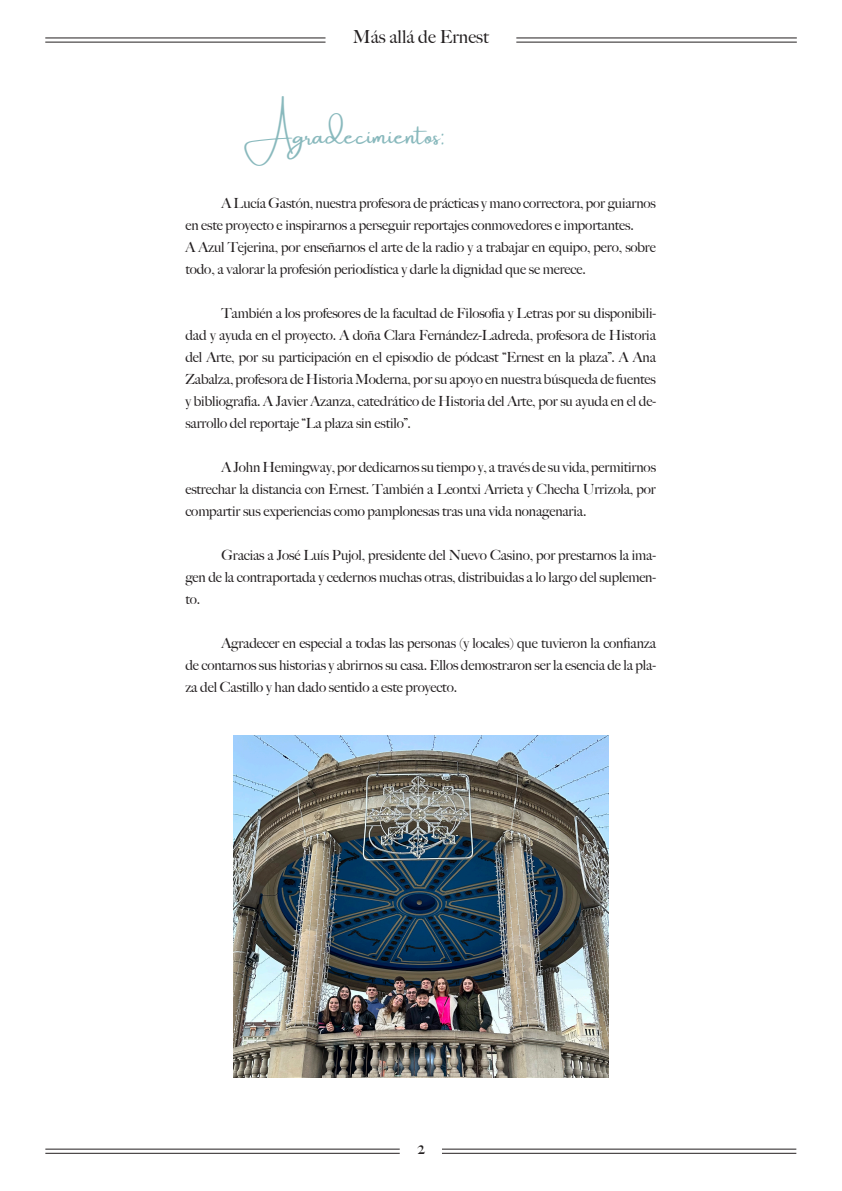
<style>
.page{position:relative;width:842px;height:1191px;background:#fff}
.page>*{position:absolute;margin:0;border:0;box-sizing:border-box;transform-origin:0 0}
.t1{font:24.4px "Amsterdam One";color:#89b9bd}
.t2{font:500 18px "Big Caslon";color:#231f20}
.t3{font:500 14px/22px "Big Caslon";letter-spacing:-.01em;color:#231f20;text-align:justify}
</style>
<div class="page">
<hr style="left:45px;top:38px;width:280px;height:1px;background:#231f20">
<hr style="left:45px;top:42px;width:280px;height:1px;background:#231f20">
<hr style="left:516px;top:38px;width:281px;height:1px;background:#231f20">
<hr style="left:516px;top:42px;width:281px;height:1px;background:#231f20">
<hr style="left:442px;top:1148px;width:354px;height:1px;background:#231f20">
<hr style="left:442px;top:1152px;width:354px;height:1px;background:#231f20">
<hr style="left:45px;top:1148px;width:355px;height:1px;background:#231f20">
<hr style="left:45px;top:1152px;width:355px;height:1px;background:#231f20">
<img style="left:233px;top:736px;width:376px;height:341px">
<p class="t2" style="left:353px;top:21px;width:137px">Más allá de Ernest</p>
<p class="t1" style="left:244px;top:123px;width:202px">Agradecimientos:</p>
<p class="t3" style="left:185px;top:191px;width:472px;text-indent:36px">A Lucía Gastón, nuestra profesora de prácticas y mano correctora, por guiarnos en este proyecto e inspirarnos a perseguir reportajes conmovedores e importantes.</p>
<p class="t3" style="left:185px;top:235px;width:472px">A Azul Tejerina, por enseñarnos el arte de la radio y a trabajar en equipo, pero, sobre todo, a valorar la profesión periodística y darle la dignidad que se merece.</p>
<p class="t3" style="left:185px;top:301px;width:472px;text-indent:36px">También a los profesores de la facultad de Filosofía y Letras por su disponibili&shy;dad y ayuda en el proyecto. A doña Clara Fernández-Ladreda, profesora de Historia del Arte, por su participación en el episodio de pódcast “Ernest en la plaza”. A Ana Zabalza, profesora de Historia Moderna, por su apoyo en nuestra búsqueda de fuentes y bibliografía. A Javier Azanza, catedrático de Historia del Arte, por su ayuda en el de&shy;sarrollo del reportaje “La plaza sin estilo”.</p>
<p class="t3" style="left:185px;top:455px;width:472px;text-indent:36px">A John Hemingway, por dedicarnos su tiempo y, a través de su vida, permitirnos estrechar la distancia con Ernest. También a Leontxi Arrieta y Checha Urrizola, por compartir sus experiencias como pamplonesas tras una vida nonagenaria.</p>
<p class="t3" style="left:185px;top:543px;width:472px;text-indent:36px">Gracias a José Luís Pujol, presidente del Nuevo Casino, por prestarnos la ima&shy;gen de la contraportada y cedernos muchas otras, distribuidas a lo largo del suplemen&shy;to.</p>
<p class="t3" style="left:185px;top:631px;width:472px;text-indent:36px">Agradecer en especial a todas las personas (y locales) que tuvieron la confianza de contarnos sus historias y abrirnos su casa. Ellos demostraron ser la esencia de la pla&shy;za del Castillo y han dado sentido a este proyecto.</p>
<p class="t2" style="left:417px;top:1133px;width:9px">2</p>
</div>
